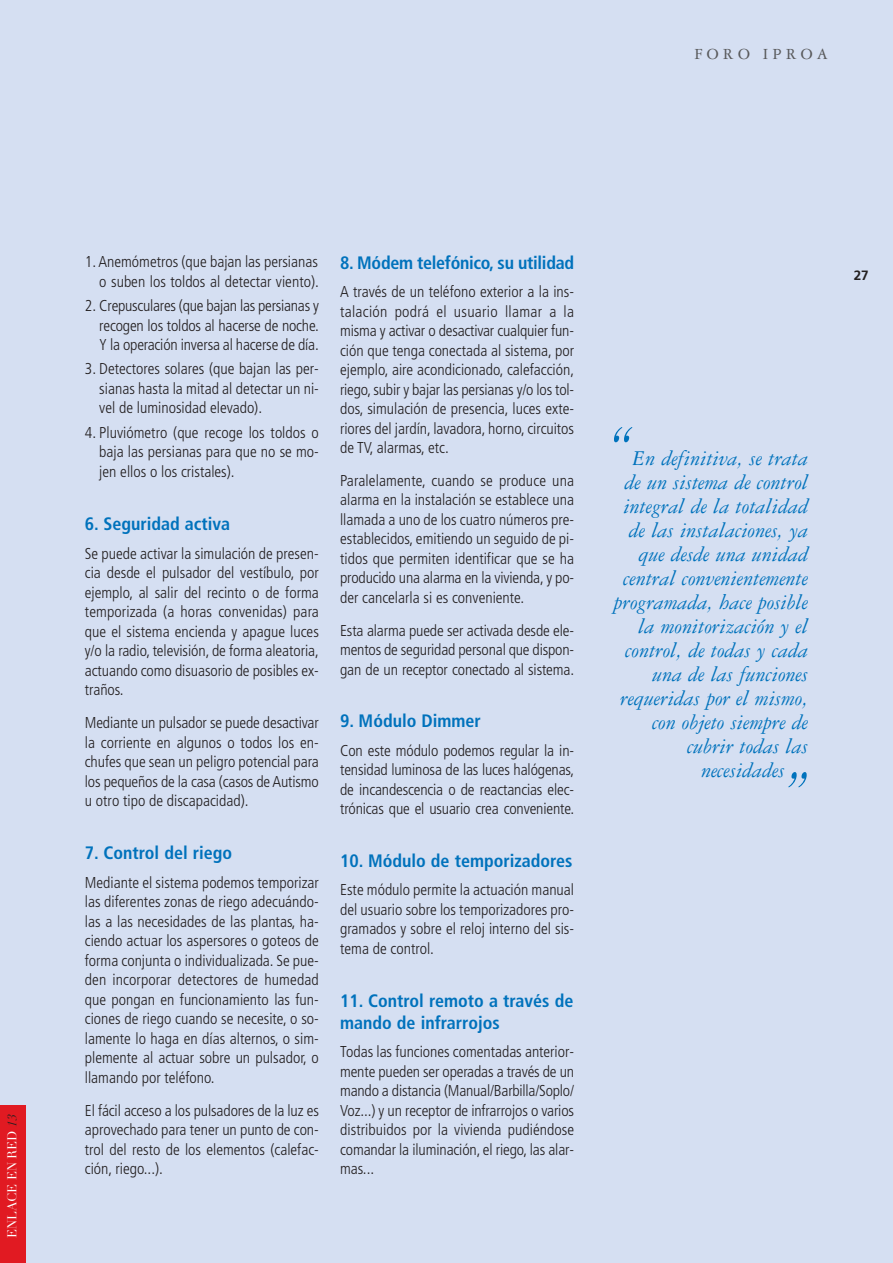
<style>
.page{position:relative;width:893px;height:1263px;background:#fff}
.page>*{position:absolute;margin:0;border:0;box-sizing:border-box;transform-origin:0 0}
.t1{font:italic 60px "Garamond Three";color:#0072bc}
.t2{font:italic 22.5px "Garamond Three";color:#0072bc}
.t3{font:700 condensed 18px/22.5px "Frutiger";color:#0072bc}
.t4{font:16.5px "Garamond Three";letter-spacing:.25em;color:#58595b}
.t5{font:300 condensed 15.75px/19.5px "Frutiger";color:#231f20;text-align:justify}
.t6{font:700 13.5px "Frutiger";color:#231f20}
.t7{font:12.75px "Didot LH";color:#fff}
.s1{font-style:italic;color:#231f20}
</style>
<div class="page">
<div style="left:0;top:0;width:892px;height:1263px;background:#d5dff2"></div>
<div style="left:0;top:1106px;width:25px;height:157px;background:#e11a22"></div>
<p class="t4" style="left:694px;top:48px;width:135px">FORO IPROA</p>
<p class="t7" style="left:7px;top:1238px;width:126px;rotate:-90deg">ENLACE EN RED <span class="s1">13</span></p>
<p class="t5" style="left:85px;top:253px;width:235px;text-align:right">1. Anemómetros (que bajan las persianas o suben los toldos al detectar viento).</p>
<p class="t5" style="left:99px;top:297px;width:221px;text-indent:-14px">2. Crepusculares (que bajan las persianas y recogen los toldos al hacerse de noche.<br>Y la operación inversa al hacerse de día.</p>
<p class="t5" style="left:99px;top:361px;width:221px;text-indent:-14px">3. Detectores solares (que bajan las per&shy;sianas hasta la mitad al detectar un ni&shy;vel de luminosidad elevado).</p>
<p class="t5" style="left:99px;top:424px;width:221px;text-indent:-14px">4. Pluviómetro (que recoge los toldos o baja las persianas para que no se mo&shy;jen ellos o los cristales).</p>
<p class="t3" style="left:85px;top:514px;width:147px">6. Seguridad activa</p>
<p class="t5" style="left:85px;top:545px;width:235px">Se puede activar la simulación de presen&shy;cia desde el pulsador del vestíbulo, por ejemplo, al salir del recinto o de forma temporizada (a horas convenidas) para que el sistema encienda y apague luces y/o la radio, televisión, de forma aleatoria, actuando como disuasorio de posibles ex&shy;traños.</p>
<p class="t5" style="left:85px;top:714px;width:235px">Mediante un pulsador se puede desactivar la corriente en algunos o todos los en&shy;chufes que sean un peligro potencial para los pequeños de la casa (casos de Autismo u otro tipo de discapacidad).</p>
<p class="t3" style="left:85px;top:843px;width:149px">7. Control del riego</p>
<p class="t5" style="left:85px;top:874px;width:235px">Mediante el sistema podemos temporizar las diferentes zonas de riego adecuándo&shy;las a las necesidades de las plantas, ha&shy;ciendo actuar los aspersores o goteos de forma conjunta o individualizada. Se pue&shy;den incorporar detectores de humedad que pongan en funcionamiento las fun&shy;ciones de riego cuando se necesite, o so&shy;lamente lo haga en días alternos, o sim&shy;plemente al actuar sobre un pulsador, o llamando por teléfono.</p>
<p class="t5" style="left:85px;top:1102px;width:235px">El fácil acceso a los pulsadores de la luz es aprovechado para tener un punto de con&shy;trol del resto de los elementos (calefac&shy;ción, riego...).</p>
<p class="t3" style="left:340px;top:253px;width:235px">8. Módem telefónico, su utilidad</p>
<p class="t5" style="left:340px;top:283px;width:235px">A través de un teléfono exterior a la ins&shy;talación podrá el usuario llamar a la misma y activar o desactivar cualquier fun&shy;ción que tenga conectada al sistema, por ejemplo, aire acondicionado, calefacción, riego, subir y bajar las persianas y/o los tol&shy;dos, simulación de presencia, luces exte&shy;riores del jardín, lavadora, horno, circuitos de TV, alarmas, etc.</p>
<p class="t5" style="left:340px;top:472px;width:235px">Paralelamente, cuando se produce una alarma en la instalación se establece una llamada a uno de los cuatro números pre&shy;establecidos, emitiendo un seguido de pi&shy;tidos que permiten identificar que se ha producido una alarma en la vivienda, y po&shy;der cancelarla si es conveniente.</p>
<p class="t5" style="left:340px;top:622px;width:235px">Esta alarma puede ser activada desde ele&shy;mentos de seguridad personal que dispon&shy;gan de un receptor conectado al sistema.</p>
<p class="t3" style="left:340px;top:711px;width:142px">9. Módulo Dimmer</p>
<p class="t5" style="left:340px;top:742px;width:235px">Con este módulo podemos regular la in&shy;tensidad luminosa de las luces halógenas, de incandescencia o de reactancias elec&shy;trónicas que el usuario crea conveniente.</p>
<p class="t3" style="left:340px;top:851px;width:234px">10. Módulo de temporizadores</p>
<p class="t5" style="left:340px;top:881px;width:235px">Este módulo permite la actuación manual del usuario sobre los temporizadores pro&shy;gramados y sobre el reloj interno del sis&shy;tema de control.</p>
<p class="t3" style="left:340px;top:990px;width:235px">11. Control remoto a través de mando de infrarrojos</p>
<p class="t5" style="left:340px;top:1044px;width:235px">Todas las funciones comentadas anterior&shy;mente pueden ser operadas a través de un mando a distancia (Manual/Barbilla/Soplo/ Voz...) y un receptor de infrarrojos o varios distribuidos por la vivienda pudiéndose comandar la iluminación, el riego, las alar&shy;mas...</p>
<h1 class="t1" style="left:609px;top:425px;width:25px">“</h1>
<h2 class="t2" style="left:632px;top:450px;width:177px">En definitiva, se trata</h2>
<h2 class="t2" style="left:624px;top:474px;width:185px">de un sistema de control</h2>
<h2 class="t2" style="left:623px;top:498px;width:186px">integral de la totalidad</h2>
<h2 class="t2" style="left:629px;top:522px;width:181px">de las instalaciones, ya</h2>
<h2 class="t2" style="left:638px;top:546px;width:171px">que desde una unidad</h2>
<h2 class="t2" style="left:623px;top:570px;width:186px">central convenientemente</h2>
<h2 class="t2" style="left:614px;top:594px;width:196px">programada, hace posible</h2>
<h2 class="t2" style="left:638px;top:618px;width:171px">la monitorización y el</h2>
<h2 class="t2" style="left:625px;top:642px;width:184px">control, de todas y cada</h2>
<h2 class="t2" style="left:652px;top:666px;width:157px">una de las funciones</h2>
<h2 class="t2" style="left:620px;top:690px;width:189px">requeridas por el mismo,</h2>
<h2 class="t2" style="left:652px;top:714px;width:157px">con objeto siempre de</h2>
<h2 class="t2" style="left:687px;top:738px;width:123px">cubrir todas las</h2>
<h2 class="t2" style="left:701px;top:762px;width:85px">necesidades</h2>
<h1 class="t1" style="left:784px;top:770px;width:25px">”</h1>
<p class="t6" style="left:853px;top:270px;width:17px">27</p>
</div>
